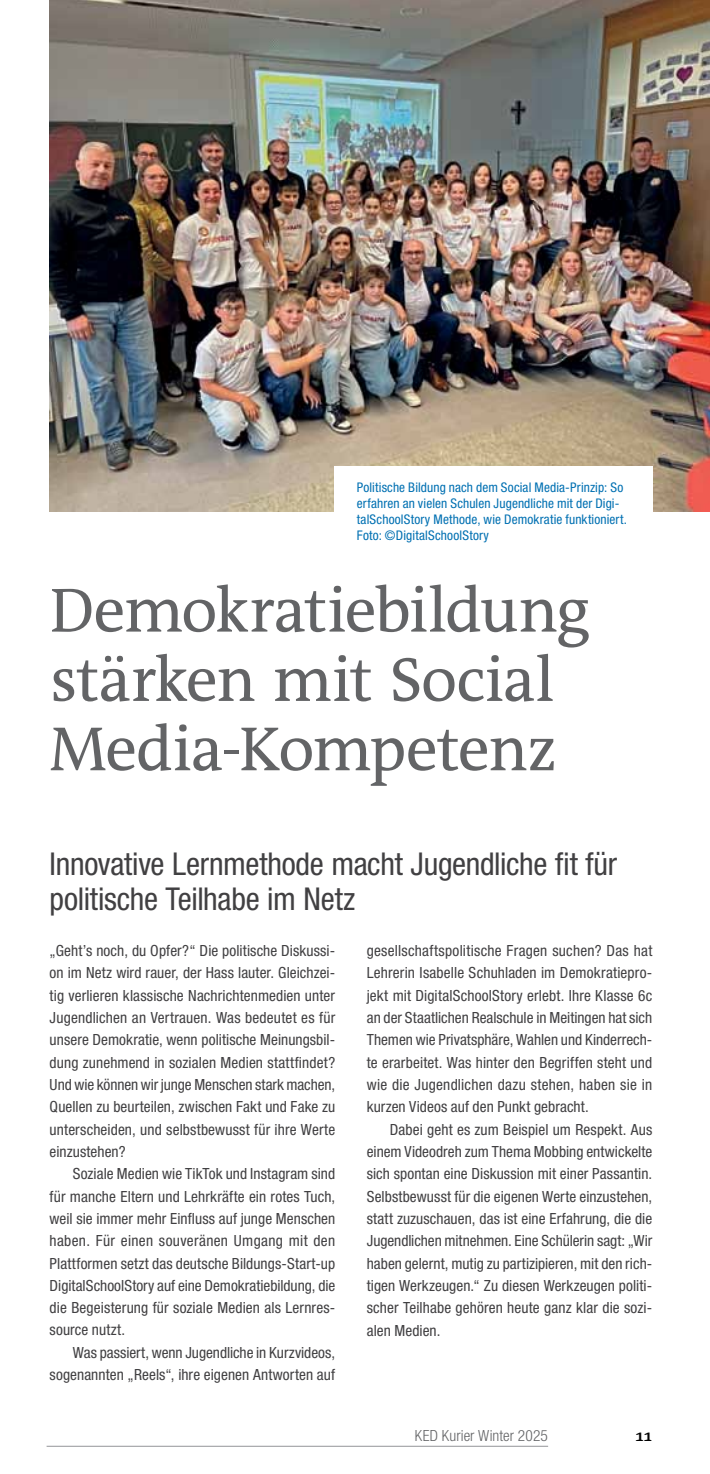
<style>
.page{position:relative;width:710px;height:1474px;background:#fff}
.page>*{position:absolute;margin:0;border:0;box-sizing:border-box;transform-origin:0 0}
.t1{font:63px/69.3px "The Antiqua Sun";letter-spacing:-.025em;color:#636466}
.t2{font:condensed 31.5px/35px "Helvetica Neue LT Std";letter-spacing:-.01em;color:#414042}
.t3{font:condensed 15.4px/22.4px "Helvetica Neue LT Std";letter-spacing:.005em;color:#414042;text-align:justify}
.t4{font:300 condensed 15.4px "Helvetica Neue LT Std";letter-spacing:.01em;color:#636466}
.t5{font:700 15.4px "The Antiqua Sun";color:#000}
.t6{font:condensed 13.3px/15.9px "Helvetica Neue LT Std";letter-spacing:.01em;color:#0070b2}
</style>
<div class="page">
<hr style="left:47px;top:1445px;width:501px;height:1px;background:#939598">
<img style="left:50px;top:0;width:659px;height:511px">
<div style="left:333px;top:466px;width:319px;height:78px;background:#fff"></div>
<p class="t6" style="left:357px;top:479px;width:271px">Politische Bildung nach dem Social Media-Prinzip: So erfahren an vielen Schulen Jugendliche mit der Digi&shy;talSchoolStory Methode, wie Demokratie funktioniert.<br>Foto: ©DigitalSchoolStory</p>
<h1 class="t1" style="left:50px;top:577px;width:542px">Demokratiebildung stärken mit Social<br>Media-Kompetenz</h1>
<h2 class="t2" style="left:50px;top:846px;width:568px">Innovative Lernmethode macht Jugendliche fit für politische Teilhabe im Netz</h2>
<p class="t3" style="left:50px;top:939px;width:287px">„Geht’s noch, du Opfer?“ Die politische Diskussi&shy;on im Netz wird rauer, der Hass lauter. Gleichzei&shy;tig verlieren klassische Nachrichtenmedien unter Jugendlichen an Vertrauen. Was bedeutet es für unsere Demokratie, wenn politische Meinungsbil&shy;dung zunehmend in sozialen Medien stattfindet?<br>Und wie können wir junge Menschen stark machen, Quellen zu beurteilen, zwischen Fakt und Fake zu unterscheiden, und selbstbewusst für ihre Werte einzustehen?</p>
<p class="t3" style="left:50px;top:1162px;width:287px;text-indent:23px">Soziale Medien wie TikTok und Instagram sind für manche Eltern und Lehrkräfte ein rotes Tuch, weil sie immer mehr Einfluss auf junge Menschen haben. Für einen souveränen Umgang mit den Plattformen setzt das deutsche Bildungs-Start-up DigitalSchoolStory auf eine Demokratiebildung, die die Begeisterung für soziale Medien als Lernres&shy;source nutzt.</p>
<p class="t3" style="left:50px;top:1340px;width:287px;text-align:right">Was passiert, wenn Jugendliche in Kurzvideos, sogenannten „Reels“, ihre eigenen Antworten auf</p>
<p class="t3" style="left:366px;top:939px;width:287px">gesellschaftspolitische Fragen suchen? Das hat Lehrerin Isabelle Schuhladen im Demokratiepro&shy;jekt mit DigitalSchoolStory erlebt. Ihre Klasse 6c an der Staatlichen Realschule in Meitingen hat sich Themen wie Privatsphäre, Wahlen und Kinderrech&shy;te erarbeitet. Was hinter den Begriffen steht und wie die Jugendlichen dazu stehen, haben sie in kurzen Videos auf den Punkt gebracht.</p>
<p class="t3" style="left:366px;top:1117px;width:287px;text-indent:23px">Dabei geht es zum Beispiel um Respekt. Aus einem Videodreh zum Thema Mobbing entwickelte sich spontan eine Diskussion mit einer Passantin.<br>Selbstbewusst für die eigenen Werte einzustehen, statt zuzuschauen, das ist eine Erfahrung, die die Jugendlichen mitnehmen. Eine Schülerin sagt: „Wir haben gelernt, mutig zu partizipieren, mit den rich&shy;tigen Werkzeugen.“ Zu diesen Werkzeugen politi&shy;scher Teilhabe gehören heute ganz klar die sozi&shy;alen Medien.</p>
<p class="t4" style="left:414px;top:1426px;width:135px">KED Kurier Winter 2025</p>
<p class="t5" style="left:635px;top:1427px;width:18px">11</p>
</div>
